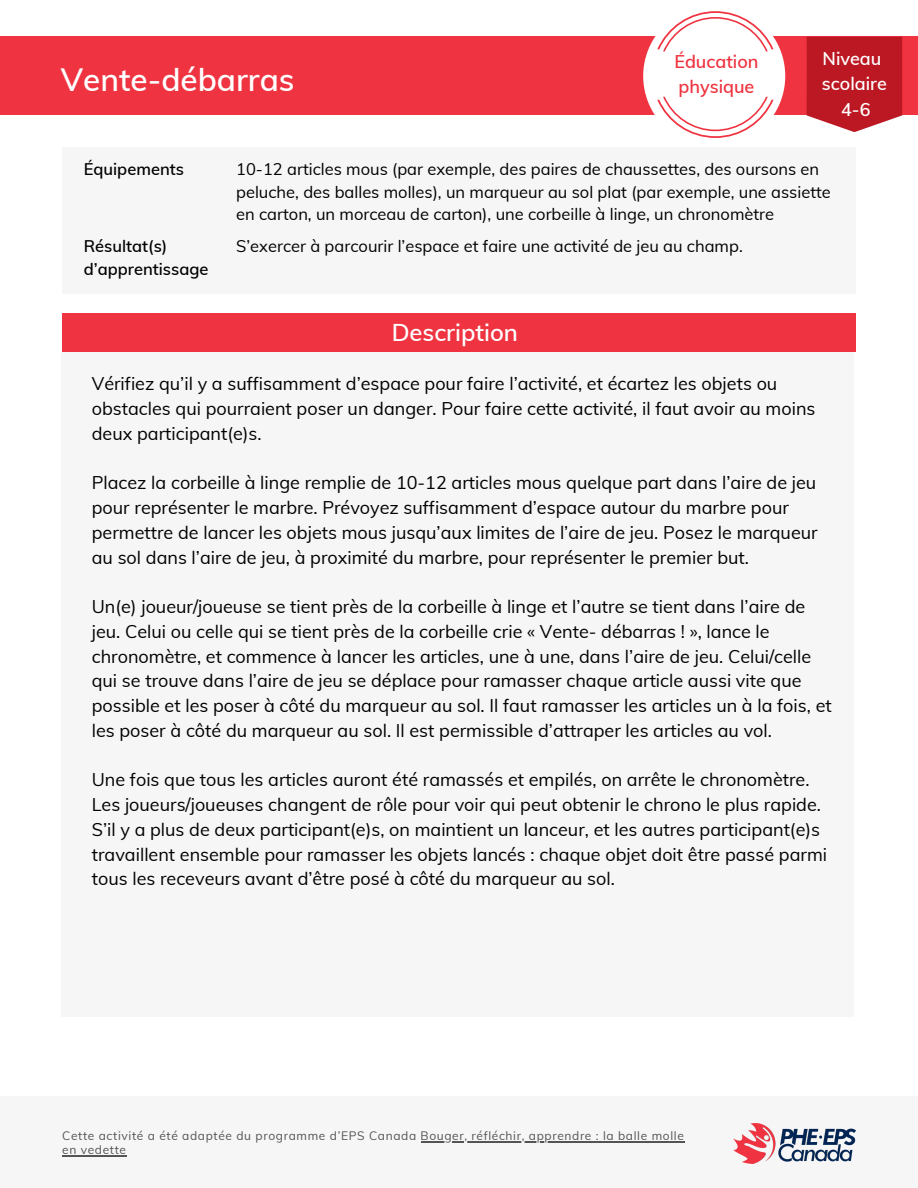
<style>
.page{position:relative;width:918px;height:1188px;background:#fff}
.page>*{position:absolute;margin:0;border:0;box-sizing:border-box;transform-origin:0 0}
.t1{font:600 31.5px "Muli";color:#fff}
.t2{font:600 23.7px "Muli";color:#fff}
.t3{font:18px/24.8px "Muli";color:#000}
.t4{font:600 18px/24.8px "Muli";color:#fff}
.t5{font:600 18px/25px "Muli";color:#ef3340}
.t6{font:16.5px/22.5px "Muli";color:#000}
.t7{font:600 16.5px/22.5px "Muli";color:#000}
.t8{font:12px/14.1px "Muli";letter-spacing:.055em;color:#545454}
</style>
<div class="page">
<div style="left:0;top:37px;width:918px;height:78px;background:#ef3340"></div>
<div style="left:62px;top:147px;width:794px;height:146px;background:#f6f6f6"></div>
<svg style="left:643px;top:11px;width:142px;height:127px"></svg>
<svg style="left:807px;top:37px;width:95px;height:95px;background:#c12b35"></svg>
<div style="left:0;top:1096px;width:918px;height:92px;background:#f6f6f6"></div>
<img style="left:734px;top:1123px;width:121px;height:41px">
<div style="left:62px;top:314px;width:794px;height:38px;background:#ef3340"></div>
<div style="left:61px;top:352px;width:792px;height:665px;background:#f6f6f6"></div>
<hr style="left:421px;top:1141px;width:263px;height:1px;background:#545454">
<hr style="left:62px;top:1155px;width:65px;height:1px;background:#545454">
<h1 class="t1" style="left:61px;top:59px;width:235px">Vente-débarras</h1>
<p class="t5" style="left:674px;top:49px;width:86px">Éducation physique</p>
<p class="t4" style="left:822px;top:46px;width:66px">Niveau scolaire</p>
<p class="t4" style="left:841px;top:97px;width:31px">4-6</p>
<p class="t7" style="left:84px;top:158px;width:102px">Équipements</p>
<p class="t7" style="left:84px;top:235px;width:126px">Résultat(s) d’apprentissage</p>
<p class="t6" style="left:236px;top:158px;width:596px">10-12 articles mous (par exemple, des paires de chaussettes, des oursons en peluche, des balles molles), un marqueur au sol plat (par exemple, une assiette en carton, un morceau de carton), une corbeille à linge, un chronomètre</p>
<p class="t6" style="left:236px;top:235px;width:508px">S’exercer à parcourir l’espace et faire une activité de jeu au champ.</p>
<h2 class="t2" style="left:392px;top:317px;width:128px">Description</h2>
<p class="t3" style="left:92px;top:371px;width:725px">Vérifiez qu’il y a suffisamment d’espace pour faire l’activité, et écartez les objets ou obstacles qui pourraient poser un danger. Pour faire cette activité, il faut avoir au moins deux participant(e)s.</p>
<p class="t3" style="left:92px;top:470px;width:727px">Placez la corbeille à linge remplie de 10-12 articles mous quelque part dans l’aire de jeu pour représenter le marbre. Prévoyez suffisamment d’espace autour du marbre pour permettre de lancer les objets mous jusqu’aux limites de l’aire de jeu. Posez le marqueur au sol dans l’aire de jeu, à proximité du marbre, pour représenter le premier but.</p>
<p class="t3" style="left:92px;top:594px;width:741px">Un(e) joueur/joueuse se tient près de la corbeille à linge et l’autre se tient dans l’aire de jeu. Celui ou celle qui se tient près de la corbeille crie « Vente- débarras ! », lance le chronomètre, et commence à lancer les articles, une à une, dans l’aire de jeu. Celui/celle qui se trouve dans l’aire de jeu se déplace pour ramasser chaque article aussi vite que possible et les poser à côté du marqueur au sol. Il faut ramasser les articles un à la fois, et les poser à côté du marqueur au sol. Il est permissible d’attraper les articles au vol.</p>
<p class="t3" style="left:92px;top:767px;width:737px">Une fois que tous les articles auront été ramassés et empilés, on arrête le chronomètre.<br>Les joueurs/joueuses changent de rôle pour voir qui peut obtenir le chrono le plus rapide.<br>S’il y a plus de deux participant(e)s, on maintient un lanceur, et les autres participant(e)s travaillent ensemble pour ramasser les objets lancés : chaque objet doit être passé parmi tous les receveurs avant d’être posé à côté du marqueur au sol.</p>
<p class="t8" style="left:62px;top:1129px;width:623px">Cette activité a été adaptée du programme d’EPS Canada Bouger, réfléchir, apprendre : la balle molle en vedette</p>
</div>
